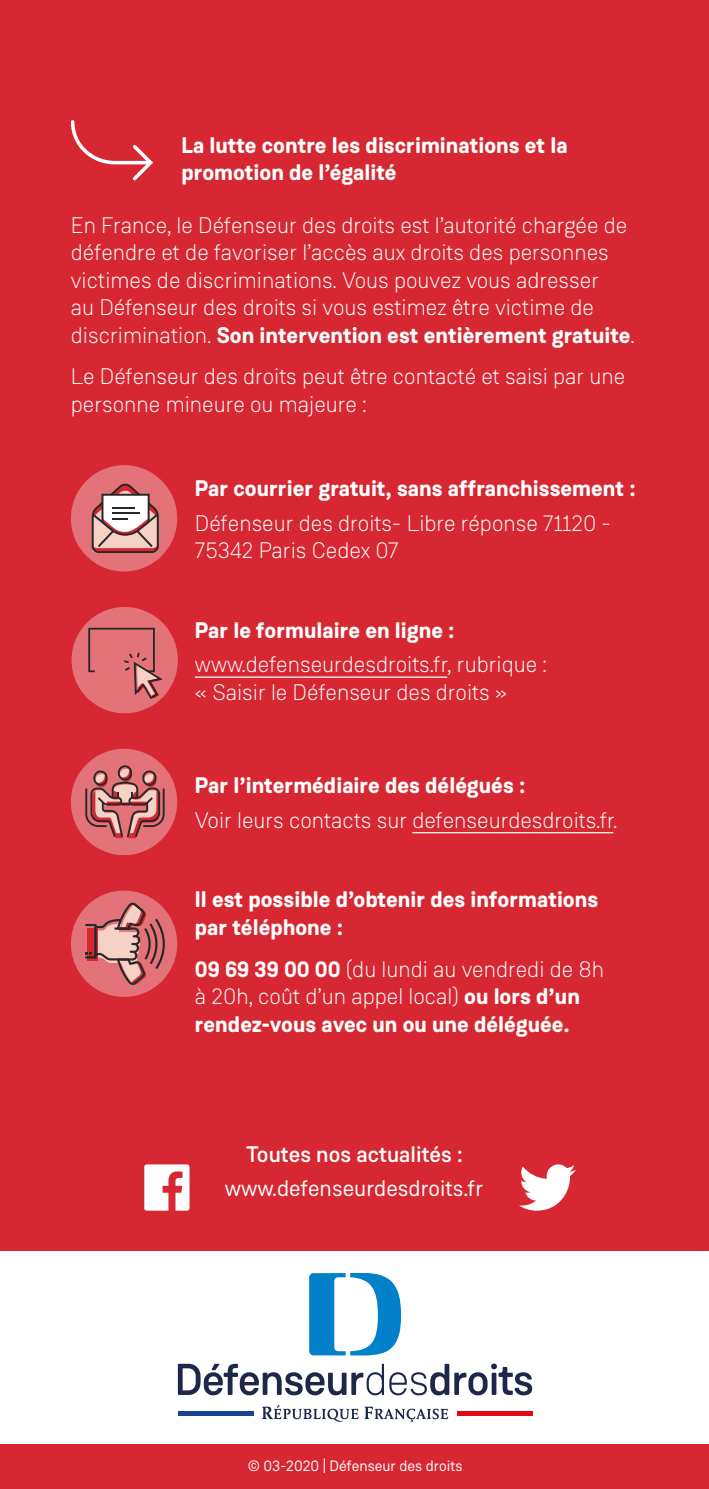
<style>
.page{position:relative;width:709px;height:1489px;background:#fff}
.page>*{position:absolute;margin:0;border:0;box-sizing:border-box;transform-origin:0 0}
.t1{font:300 22.5px/27.5px "Weissenhof Grotesk";color:#fff}
.t2{font:700 22.5px/27.5px "Weissenhof Grotesk";color:#fff}
.t3{font:22.5px "Weissenhof Grotesk";color:#fff}
.t4{font:500 22.5px "Weissenhof Grotesk";color:#fff}
.t5{font:15px "Weissenhof Grotesk";color:#fff}
.s1{font-weight:700}
.s2{font-weight:300}
</style>
<div class="page">
<div style="left:0;top:0;width:709px;height:1488px;background:#d62732"></div>
<div style="left:0;top:1251px;width:709px;height:192px;background:#fff"></div>
<svg style="left:262px;top:1405px;width:96px;height:16px"></svg>
<svg style="left:364px;top:1406px;width:84px;height:15px"></svg>
<hr style="left:178px;top:1411px;width:76px;height:4px;background:#164194">
<hr style="left:456px;top:1411px;width:76px;height:4px;background:#e30613">
<svg style="left:178px;top:1363px;width:354px;height:32px"></svg>
<svg style="left:309px;top:1273px;width:92px;height:82px"></svg>
<svg style="left:519px;top:1164px;width:57px;height:46px"></svg>
<svg style="left:144px;top:1164px;width:45px;height:46px"></svg>
<svg style="left:71px;top:120px;width:82px;height:60px"></svg>
<hr style="left:195px;top:676px;width:252px;height:1px;background:#fff">
<hr style="left:412px;top:832px;width:201px;height:1px;background:#fff">
<svg style="left:71px;top:748px;width:107px;height:107px"></svg>
<svg style="left:71px;top:607px;width:107px;height:107px"></svg>
<svg style="left:71px;top:465px;width:107px;height:107px"></svg>
<svg style="left:71px;top:890px;width:107px;height:107px"></svg>
<hr style="left:708px;top:1332px;width:1px;height:156px;background:#fff">
<hr style="left:708px;top:1251px;width:1px;height:81px;background:#d62732">
<p class="t2" style="left:181px;top:132px;width:387px">La lutte contre les discriminations et la promotion de l’égalité</p>
<p class="t1" style="left:71px;top:211px;width:565px">En France, le Défenseur des droits est l’autorité chargée de défendre et de favoriser l’accès aux droits des personnes victimes de discriminations. Vous pouvez vous adresser<br>au Défenseur des droits si vous estimez être victime de discrimination. <span class="s1">Son intervention est entièrement gratuite</span>.</p>
<p class="t1" style="left:71px;top:363px;width:556px">Le Défenseur des droits peut être contacté et saisi par une personne mineure ou majeure :</p>
<p class="t2" style="left:195px;top:474px;width:442px">Par courrier gratuit, sans affranchissement :</p>
<p class="t1" style="left:195px;top:509px;width:417px">Défenseur des droits- Libre réponse 71120 -<br>75342 Paris Cedex 07</p>
<p class="t2" style="left:195px;top:616px;width:261px">Par le formulaire en ligne :</p>
<p class="t1" style="left:195px;top:650px;width:353px">www.defenseurdesdroits.fr, rubrique : « Saisir le Défenseur des droits »</p>
<p class="t2" style="left:195px;top:771px;width:332px">Par l’intermédiaire des délégués :</p>
<p class="t1" style="left:195px;top:806px;width:424px">Voir leurs contacts sur defenseurdesdroits.fr.</p>
<p class="t2" style="left:195px;top:886px;width:405px">Il est possible d’obtenir des informations par téléphone :</p>
<p class="t2" style="left:195px;top:955px;width:410px">09 69 39 00 00 <span class="s2">(du lundi au vendredi de 8h à 20h, coût d’un appel local)</span> ou lors d’un rendez-vous avec un ou une déléguée.</p>
<p class="t4" style="left:246px;top:1139px;width:218px">Toutes nos actualités :</p>
<p class="t3" style="left:225px;top:1174px;width:260px">www.defenseurdesdroits.fr</p>
<p class="t5" style="left:248px;top:1456px;width:216px">© 03-2020 | Défenseur des droits</p>
</div>
